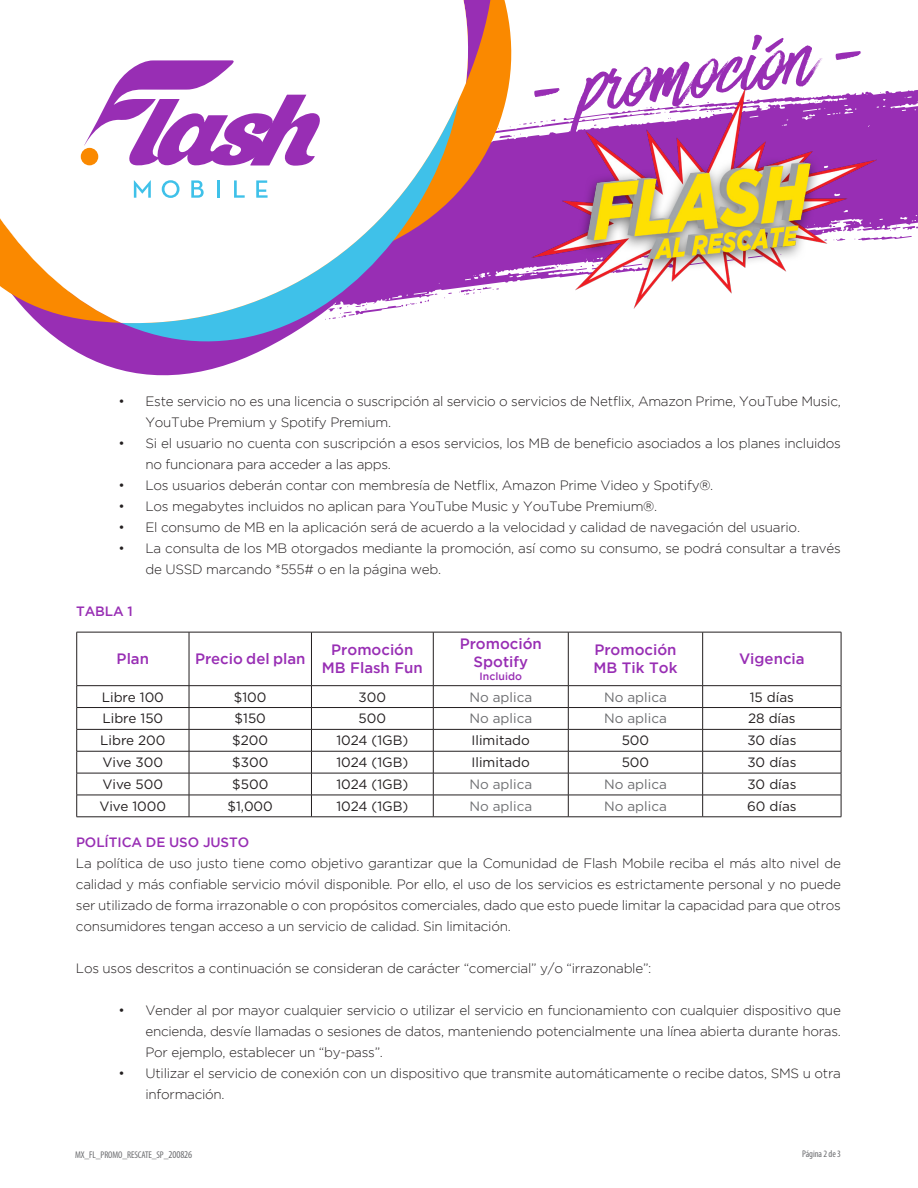
<style>
.page{position:relative;width:918px;height:1188px;background:#fff}
.page>*{position:absolute;margin:0;border:0;box-sizing:border-box;transform-origin:0 0}
.t1{font:italic 87.3px "Have Heart One";color:#982eb4}
.t2{font:500 15px "Gotham";color:#982eb4}
.t3{font:300 13.5px/21px "Gotham";letter-spacing:-.02em;color:#231f20}
.t4{font:13.5px "Gotham";color:#231f20}
.t5{font:13.5px "Gotham";color:#6c6d70}
.t6{font:500 13.5px "Gotham";letter-spacing:-.005em;color:#982eb4}
.t7{font:13.5px "Gotham";color:#6f7073}
.t8{font:500 10.5px "Gotham";color:#982eb4}
.t9{font:condensed 9.75px "Myriad Pro";letter-spacing:-.01em;color:#6c6d70}
.s1{font-size:10.5px}
</style>
<div class="page">
<svg style="left:527px;top:90px;width:391px;height:219px;fill:#982eb4"></svg>
<svg style="left:44px;top:328px;width:178px;height:48px;fill:#982eb4"></svg>
<svg style="left:121px;top:328px;width:180px;height:38px;fill:#982eb4"></svg>
<svg style="left:0;top:0;width:527px;height:324px"></svg>
<img style="left:531px;top:87px;width:345px;height:221px">
<hr style="left:77px;top:751px;width:112px;height:1px;background:#231f20">
<hr style="left:311px;top:751px;width:122px;height:1px;background:#231f20">
<hr style="left:433px;top:751px;width:135px;height:1px;background:#231f20">
<hr style="left:568px;top:751px;width:135px;height:1px;background:#231f20">
<hr style="left:77px;top:773px;width:112px;height:1px;background:#231f20">
<hr style="left:189px;top:773px;width:122px;height:1px;background:#231f20">
<hr style="left:311px;top:773px;width:122px;height:1px;background:#231f20">
<hr style="left:433px;top:773px;width:135px;height:1px;background:#231f20">
<hr style="left:703px;top:773px;width:138px;height:1px;background:#231f20">
<hr style="left:77px;top:795px;width:112px;height:1px;background:#231f20">
<hr style="left:189px;top:795px;width:122px;height:1px;background:#231f20">
<hr style="left:311px;top:795px;width:122px;height:1px;background:#231f20">
<hr style="left:433px;top:795px;width:135px;height:1px;background:#231f20">
<hr style="left:703px;top:795px;width:138px;height:1px;background:#231f20">
<hr style="left:77px;top:817px;width:112px;height:1px;background:#231f20">
<hr style="left:189px;top:817px;width:122px;height:1px;background:#231f20">
<hr style="left:311px;top:817px;width:122px;height:1px;background:#231f20">
<hr style="left:433px;top:817px;width:135px;height:1px;background:#231f20">
<hr style="left:703px;top:817px;width:138px;height:1px;background:#231f20">
<hr style="left:77px;top:632px;width:112px;height:1px;background:#231f20">
<hr style="left:76px;top:632px;width:1px;height:53px;background:#231f20">
<hr style="left:189px;top:632px;width:122px;height:1px;background:#231f20">
<hr style="left:189px;top:632px;width:1px;height:53px;background:#231f20">
<hr style="left:311px;top:632px;width:122px;height:1px;background:#231f20">
<hr style="left:311px;top:632px;width:1px;height:53px;background:#231f20">
<hr style="left:433px;top:632px;width:135px;height:1px;background:#231f20">
<hr style="left:433px;top:632px;width:1px;height:53px;background:#231f20">
<hr style="left:568px;top:632px;width:135px;height:1px;background:#231f20">
<hr style="left:568px;top:632px;width:1px;height:53px;background:#231f20">
<hr style="left:703px;top:632px;width:138px;height:1px;background:#231f20">
<hr style="left:702px;top:632px;width:1px;height:53px;background:#231f20">
<hr style="left:841px;top:632px;width:1px;height:53px;background:#231f20">
<hr style="left:77px;top:729px;width:112px;height:1px;background:#231f20">
<hr style="left:311px;top:729px;width:122px;height:1px;background:#231f20">
<hr style="left:433px;top:729px;width:135px;height:1px;background:#231f20">
<hr style="left:568px;top:729px;width:135px;height:1px;background:#231f20">
<hr style="left:189px;top:751px;width:122px;height:1px;background:#231f20">
<hr style="left:703px;top:751px;width:138px;height:1px;background:#231f20">
<hr style="left:568px;top:817px;width:135px;height:1px;background:#231f20">
<hr style="left:77px;top:685px;width:112px;height:1px;background:#231f20">
<svg style="left:76px;top:686px;width:1px;height:131px"></svg>
<hr style="left:189px;top:685px;width:122px;height:1px;background:#231f20">
<hr style="left:311px;top:685px;width:122px;height:1px;background:#231f20">
<hr style="left:433px;top:685px;width:135px;height:1px;background:#231f20">
<svg style="left:433px;top:686px;width:1px;height:131px"></svg>
<hr style="left:568px;top:685px;width:135px;height:1px;background:#231f20">
<hr style="left:703px;top:685px;width:138px;height:1px;background:#231f20">
<hr style="left:77px;top:707px;width:112px;height:1px;background:#231f20">
<hr style="left:189px;top:707px;width:122px;height:1px;background:#231f20">
<svg style="left:189px;top:686px;width:1px;height:131px"></svg>
<hr style="left:311px;top:707px;width:122px;height:1px;background:#231f20">
<svg style="left:311px;top:686px;width:1px;height:131px"></svg>
<hr style="left:433px;top:707px;width:135px;height:1px;background:#231f20">
<hr style="left:568px;top:707px;width:135px;height:1px;background:#231f20">
<hr style="left:703px;top:707px;width:138px;height:1px;background:#231f20">
<svg style="left:841px;top:686px;width:1px;height:131px"></svg>
<hr style="left:189px;top:729px;width:122px;height:1px;background:#231f20">
<hr style="left:703px;top:729px;width:138px;height:1px;background:#231f20">
<hr style="left:568px;top:773px;width:135px;height:1px;background:#231f20">
<svg style="left:568px;top:686px;width:1px;height:131px"></svg>
<svg style="left:702px;top:686px;width:1px;height:131px"></svg>
<hr style="left:568px;top:795px;width:135px;height:1px;background:#231f20">
<h1 class="t1" style="left:520px;top:47px;width:336px;rotate:-7deg">- promoción -</h1>
<p class="t3" style="left:145px;top:391px;width:697px;text-indent:-27px">• Este servicio no es una licencia o suscripción al servicio o servicios de Netflix, Amazon Prime, YouTube Music,<br>YouTube Premium y Spotify Premium.</p>
<p class="t3" style="left:145px;top:433px;width:697px;text-indent:-27px">• Si el usuario no cuenta con suscripción a esos servicios, los MB de beneficio asociados a los planes incluidos no funcionara para acceder a las apps.</p>
<p class="t3" style="left:118px;top:475px;width:596px">• Los usuarios deberán contar con membresía de Netflix, Amazon Prime Video y Spotify®.</p>
<p class="t3" style="left:118px;top:496px;width:540px">• Los megabytes incluidos no aplican para YouTube Music y YouTube Premium®.</p>
<p class="t3" style="left:118px;top:517px;width:683px">• El consumo de MB en la aplicación será de acuerdo a la velocidad y calidad de navegación del usuario.</p>
<p class="t3" style="left:145px;top:538px;width:697px;text-indent:-27px">• La consulta de los MB otorgados mediante la promoción, así como su consumo, se podrá consultar a través de USSD marcando *555# o en la página web.</p>
<p class="t6" style="left:76px;top:604px;width:58px">TABLA 1</p>
<p class="t2" style="left:117px;top:651px;width:34px">Plan</p>
<p class="t2" style="left:195px;top:651px;width:112px">Precio del plan</p>
<p class="t2" style="left:331px;top:642px;width:84px">Promoción</p>
<p class="t2" style="left:322px;top:660px;width:103px">MB Flash Fun</p>
<p class="t2" style="left:460px;top:635px;width:84px">Promoción</p>
<p class="t2" style="left:474px;top:653px;width:56px">Spotify</p>
<p class="t8" style="left:480px;top:670px;width:44px">Incluido</p>
<p class="t2" style="left:594px;top:642px;width:84px">Promoción</p>
<p class="t2" style="left:594px;top:660px;width:85px">MB Tik Tok</p>
<p class="t2" style="left:739px;top:651px;width:67px">Vigencia</p>
<p class="t4" style="left:102px;top:689px;width:64px">Libre 100</p>
<p class="t4" style="left:234px;top:689px;width:34px">$100</p>
<p class="t4" style="left:359px;top:689px;width:29px">300</p>
<p class="t5" style="left:469px;top:689px;width:64px">No aplica</p>
<p class="t5" style="left:604px;top:689px;width:64px">No aplica</p>
<p class="t4" style="left:750px;top:689px;width:46px">15 días</p>
<p class="t4" style="left:102px;top:711px;width:62px">Libre 150</p>
<p class="t4" style="left:235px;top:711px;width:33px">$150</p>
<p class="t4" style="left:359px;top:711px;width:29px">500</p>
<p class="t5" style="left:469px;top:711px;width:64px">No aplica</p>
<p class="t5" style="left:604px;top:711px;width:64px">No aplica</p>
<p class="t4" style="left:748px;top:711px;width:49px">28 días</p>
<p class="t4" style="left:100px;top:733px;width:67px">Libre 200</p>
<p class="t4" style="left:232px;top:733px;width:37px">$200</p>
<p class="t4" style="left:336px;top:733px;width:74px">1024 (1GB)</p>
<p class="t4" style="left:472px;top:733px;width:60px">Ilimitado</p>
<p class="t4" style="left:622px;top:733px;width:29px">500</p>
<p class="t4" style="left:747px;top:733px;width:51px">30 días</p>
<p class="t4" style="left:103px;top:755px;width:62px">Vive 300</p>
<p class="t4" style="left:232px;top:755px;width:38px">$300</p>
<p class="t4" style="left:336px;top:755px;width:74px">1024 (1GB)</p>
<p class="t4" style="left:472px;top:755px;width:60px">Ilimitado</p>
<p class="t4" style="left:622px;top:755px;width:29px">500</p>
<p class="t4" style="left:747px;top:755px;width:51px">30 días</p>
<p class="t4" style="left:103px;top:777px;width:62px">Vive 500</p>
<p class="t4" style="left:232px;top:777px;width:38px">$500</p>
<p class="t4" style="left:336px;top:777px;width:74px">1024 (1GB)</p>
<p class="t7" style="left:469px;top:777px;width:64px">No aplica</p>
<p class="t5" style="left:604px;top:777px;width:64px">No aplica</p>
<p class="t4" style="left:747px;top:777px;width:51px">30 días</p>
<p class="t4" style="left:99px;top:799px;width:68px">Vive 1000</p>
<p class="t4" style="left:228px;top:799px;width:47px">$1,000</p>
<p class="t4" style="left:336px;top:799px;width:74px">1024 (1GB)</p>
<p class="t7" style="left:469px;top:799px;width:64px">No aplica</p>
<p class="t5" style="left:604px;top:799px;width:64px">No aplica</p>
<p class="t4" style="left:747px;top:799px;width:51px">60 días</p>
<p class="t6" style="left:76px;top:835px;width:175px">POLÍTICA DE USO JUSTO</p>
<p class="t3" style="left:76px;top:853px;width:766px;text-align:justify">La política de uso justo tiene como objetivo garantizar que la Comunidad de Flash Mobile reciba el más alto nivel de calidad y más confiable servicio móvil disponible. Por ello, el uso de los servicios es estrictamente personal y no puede ser utilizado de forma irrazonable o con propósitos comerciales, dado que esto puede limitar la capacidad para que otros consumidores tengan acceso a un servicio de calidad. Sin limitación.</p>
<p class="t3" style="left:76px;top:958px;width:577px">Los usos descritos a continuación se consideran de carácter “comercial” y/o “irrazonable”:</p>
<p class="t3" style="left:145px;top:1000px;width:697px;text-align:justify;text-indent:-27px">• Vender al por mayor cualquier servicio o utilizar el servicio en funcionamiento con cualquier dispositivo que encienda, desvíe llamadas o sesiones de datos, manteniendo potencialmente una línea abierta durante horas.<br>Por ejemplo, establecer un “by-pass”.</p>
<p class="t3" style="left:145px;top:1063px;width:697px;text-indent:-27px">• Utilizar el servicio de conexión con un dispositivo que transmite automáticamente o recibe datos, SMS u otra información.</p>
<p class="t9" style="left:75px;top:1149px;width:119px">MX_FL_PROMO_RESCATE_SP_<span class="s1">200826</span></p>
<p class="t9" style="left:802px;top:1148px;width:40px">Página 2 de 3</p>
</div>
